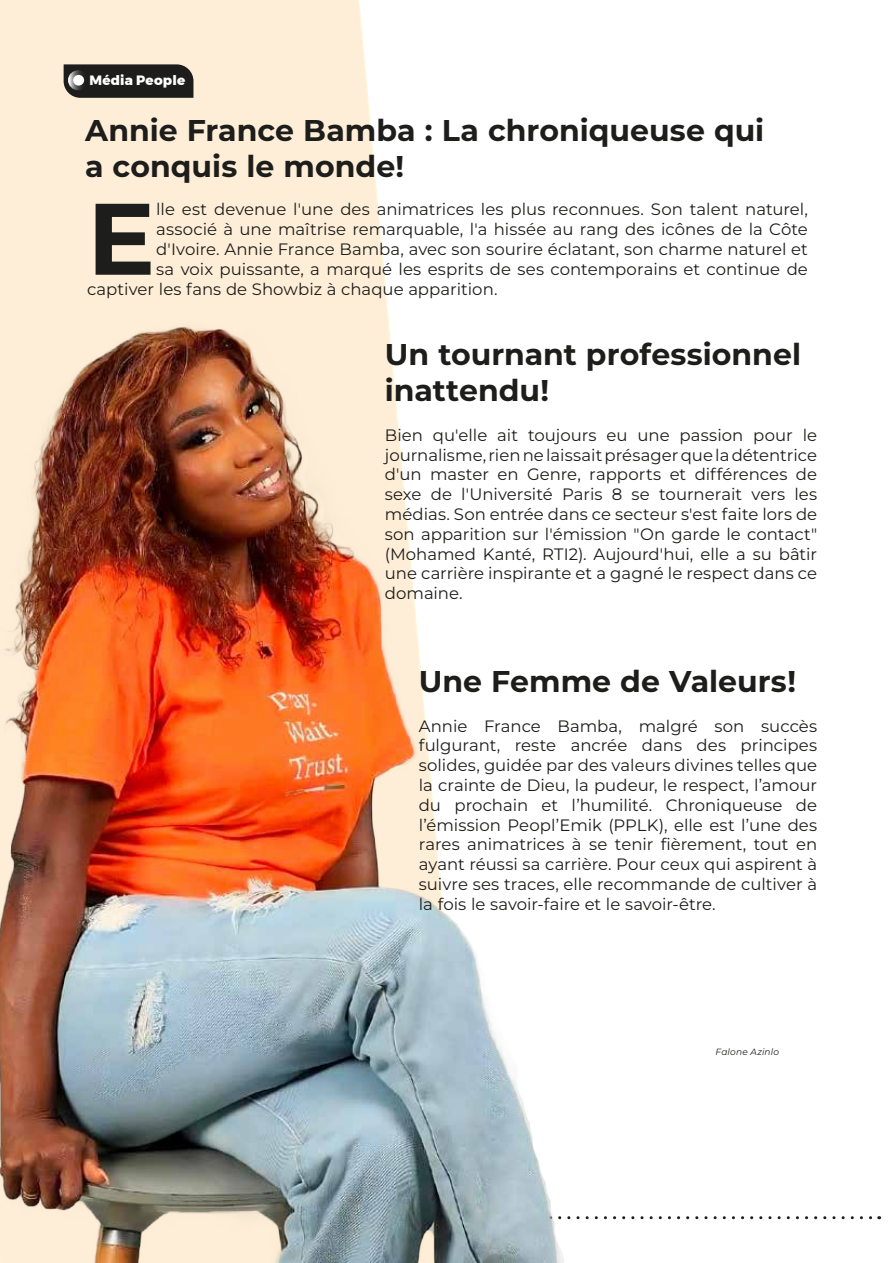
<style>
.page{position:relative;width:893px;height:1263px;background:#fff}
.page>*{position:absolute;margin:0;border:0;box-sizing:border-box;transform-origin:0 0}
.t1{font:700 101.4px "Montserrat";color:#1d1d1b}
.t2{font:700 30px/36px "Montserrat";color:#1d1d1b}
.t3{font:100 16.5px/19.8px "Montserrat";color:#1d1d1b;text-align:justify}
.t4{font:800 13.5px "Gontserrat";letter-spacing:.015em;color:#fff}
.t5{font:italic 100 9px "Montserrat";letter-spacing:.02em;color:#1d1d1b}
</style>
<div class="page">
<svg style="left:622px;top:1216px;width:258px;height:3px"></svg>
<div style="left:0;top:0;width:384px;height:271px;background:#feeed7"></div>
<svg style="left:64px;top:64px;width:129px;height:34px;background:#272623"></svg>
<div style="left:71px;top:73px;width:15px;height:14px;background:#fff;border-radius:50%"></div>
<div style="left:68px;top:70px;width:21px;height:20px;border:6px solid #fff;border-radius:50%"></div>
<img style="left:0;top:271px;width:617px;height:992px">
<p class="t4" style="left:89px;top:69px;width:97px">Média People</p>
<h2 class="t2" style="left:85px;top:111px;width:681px">Annie France Bamba : La chroniqueuse qui a conquis le monde!</h2>
<h1 class="t1" style="left:87px;top:166px;width:70px">E</h1>
<p class="t3" style="left:156px;top:199px;width:653px">lle est devenue l'une des animatrices les plus reconnues. Son talent naturel,</p>
<p class="t3" style="left:156px;top:219px;width:653px">associé à une maîtrise remarquable, l'a hissée au rang des icônes de la Côte</p>
<p class="t3" style="left:156px;top:239px;width:653px">d'Ivoire. Annie France Bamba, avec son sourire éclatant, son charme naturel et</p>
<p class="t3" style="left:156px;top:259px;width:653px">sa voix puissante, a marqué les esprits de ses contemporains et continue de</p>
<p class="t3" style="left:87px;top:278px;width:412px">captiver les fans de Showbiz à chaque apparition.</p>
<h2 class="t2" style="left:385px;top:335px;width:418px">Un tournant professionnel inattendu!</h2>
<p class="t3" style="left:385px;top:425px;width:434px">Bien qu'elle ait toujours eu une passion pour le journalisme, rien ne laissait présager que la détentrice d'un master en Genre, rapports et différences de sexe de l'Université Paris 8 se tournerait vers les médias. Son entrée dans ce secteur s'est faite lors de son apparition sur l'émission "On garde le contact" (Mohamed Kanté, RTI2). Aujourd'hui, elle a su bâtir une carrière inspirante et a gagné le respect dans ce domaine.</p>
<h2 class="t2" style="left:419px;top:662px;width:379px">Une Femme de Valeurs!</h2>
<p class="t3" style="left:419px;top:715px;width:400px">Annie France Bamba, malgré son succès fulgurant, reste ancrée dans des principes solides, guidée par des valeurs divines telles que la crainte de Dieu, la pudeur, le respect, l’amour du prochain et l’humilité. Chroniqueuse de l’émission Peopl’Emik (PPLK), elle est l’une des rares animatrices à se tenir fièrement, tout en ayant réussi sa carrière. Pour ceux qui aspirent à suivre ses traces, elle recommande de cultiver à la fois le savoir-faire et le savoir-être.</p>
<p class="t5" style="left:715px;top:1046px;width:65px">Falone Azinlo</p>
</div>
